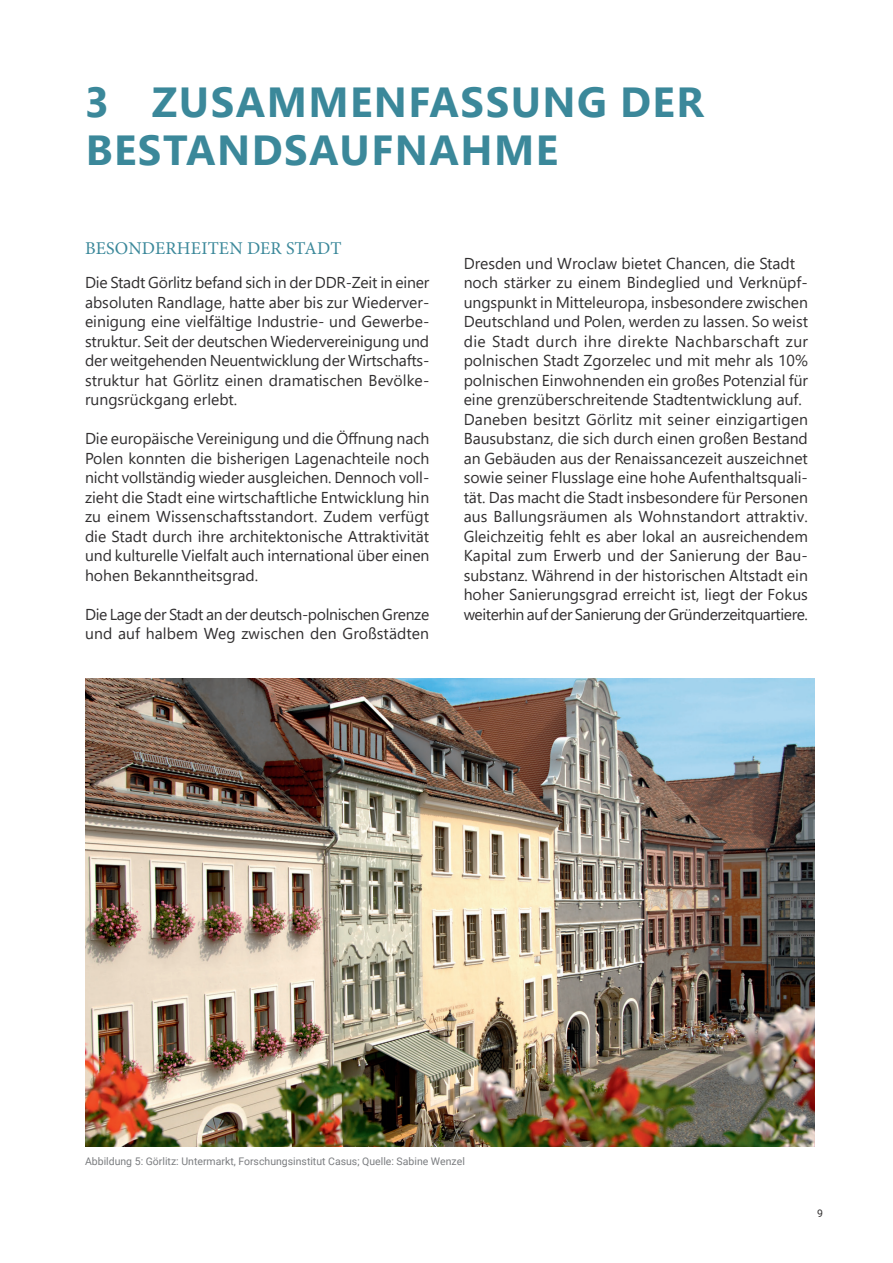
<style>
.page{position:relative;width:893px;height:1263px;background:#fff}
.page>*{position:absolute;margin:0;border:0;box-sizing:border-box;transform-origin:0 0}
.Headline_1_kleiner_GNK2{font:700 42px/48px "Segoe UI";letter-spacing:.035em;color:#3b889a}
.Headline_4_davor_Abstand{font:18px "Minion Pro";letter-spacing:.01em;color:#3b889a}
.Body_Text_10_5_13_Block{font:15.75px/19.5px "Segoe UI";color:#312f30;text-align:justify}
.Body_Text_10_5_13_Block-2{font:15.75px/19.5px "Segoe UI";letter-spacing:-.025em;color:#312f30}
.BU_Small_Text_7_10_Left_AbbVZ{font:10.5px "Roboto";color:#7b7d80}
.t1{font:10.5px "Roboto";color:#312f30}
</style>
<div class="page">
<img style="left:85px;top:678px;width:729px;height:468px">
<p class="Headline_1_kleiner_GNK2" style="left:85px;top:74px;width:620px">3 ZUSAMMENFASSUNG DER<br>BESTANDSAUFNAHME</p>
<p class="Headline_4_davor_Abstand" style="left:85px;top:236px;width:258px">BESONDERHEITEN DER STADT</p>
<p class="Body_Text_10_5_13_Block" style="left:85px;top:271px;width:346px">Die Stadt Görlitz befand sich in der DDR-Zeit in einer absoluten Randlage, hatte aber bis zur Wiederver&shy;einigung eine vielfältige Industrie- und Gewerbe&shy;struktur. Seit der deutschen Wiedervereinigung und der weitgehenden Neuentwicklung der Wirtschafts&shy;struktur hat Görlitz einen dramatischen Bevölke&shy;rungsrückgang erlebt.</p>
<p class="Body_Text_10_5_13_Block" style="left:85px;top:427px;width:346px">Die europäische Vereinigung und die Öffnung nach Polen konnten die bisherigen Lagenachteile noch nicht vollständig wieder ausgleichen. Dennoch voll&shy;zieht die Stadt eine wirtschaftliche Entwicklung hin zu einem Wissenschaftsstandort. Zudem verfügt die Stadt durch ihre architektonische Attraktivität und kulturelle Vielfalt auch international über einen hohen Bekanntheitsgrad.</p>
<p class="Body_Text_10_5_13_Block-2" style="left:85px;top:603px;width:346px">Die Lage der Stadt an der deutsch-polnischen Grenze und auf halbem Weg zwischen den Großstädten</p>
<p class="Body_Text_10_5_13_Block" style="left:464px;top:252px;width:333px">Dresden und Wroclaw bietet Chancen, die Stadt</p>
<p class="Body_Text_10_5_13_Block" style="left:464px;top:271px;width:346px">noch stärker zu einem Bindeglied und Verknüpf&shy;ungspunkt in Mitteleuropa, insbesondere zwischen Deutschland und Polen, werden zu lassen. So weist die Stadt durch ihre direkte Nachbarschaft zur polnischen Stadt Zgorzelec und mit mehr als 10% polnischen Einwohnenden ein großes Potenzial für eine grenzüberschreitende Stadtentwicklung auf.</p>
<p class="Body_Text_10_5_13_Block" style="left:464px;top:408px;width:346px">Daneben besitzt Görlitz mit seiner einzigartigen Bausubstanz, die sich durch einen großen Bestand an Gebäuden aus der Renaissancezeit auszeichnet sowie seiner Flusslage eine hohe Aufenthaltsquali&shy;tät. Das macht die Stadt insbesondere für Personen aus Ballungsräumen als Wohnstandort attraktiv.<br>Gleichzeitig fehlt es aber lokal an ausreichendem Kapital zum Erwerb und der Sanierung der Bau&shy;substanz. Während in der historischen Altstadt ein hoher Sanierungsgrad erreicht ist, liegt der Fokus weiterhin auf der Sanierung der Gründerzeitquartiere.</p>
<p class="BU_Small_Text_7_10_Left_AbbVZ" style="left:85px;top:1153px;width:381px">Abbildung 5: Görlitz: Untermarkt, Forschungsinstitut Casus; Quelle: Sabine Wenzel</p>
<p class="t1" style="left:817px;top:1206px;width:7px">9</p>
</div>
